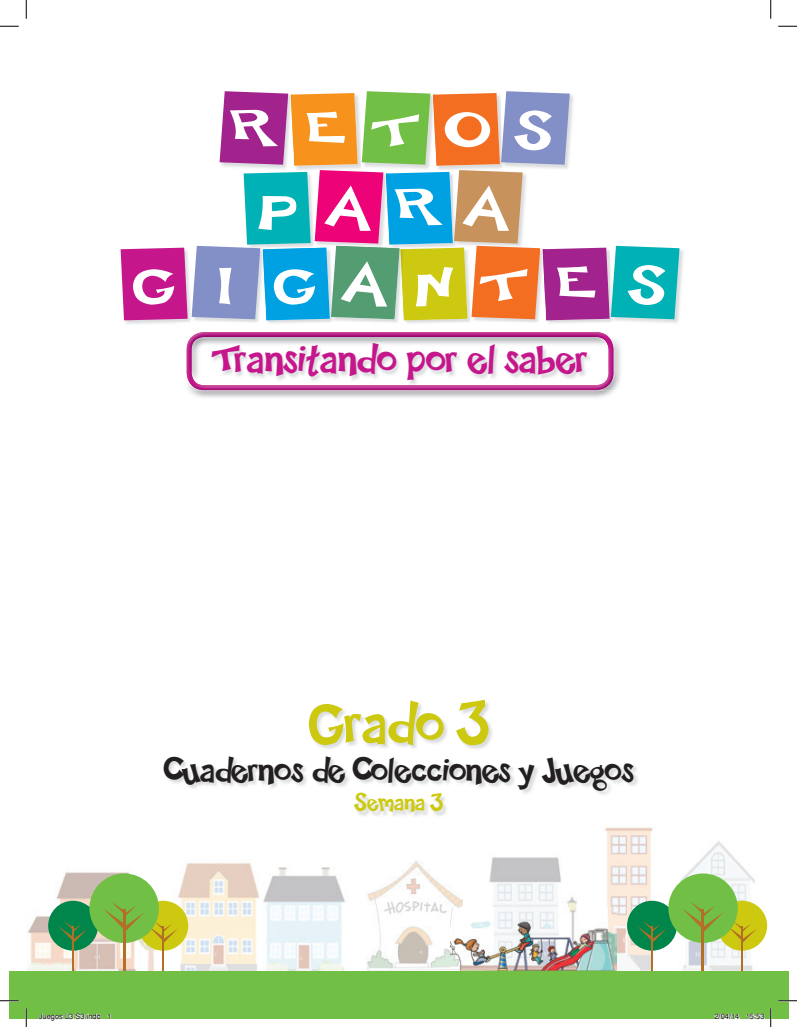
<style>
.page{position:relative;width:797px;height:1027px;background:#fff}
.page>*{position:absolute;margin:0;border:0;box-sizing:border-box;transform-origin:0 0}
.t1{font:62.5px "Happy Sans";letter-spacing:-.005em;color:#ccc910}
.t2{font:43.75px "Happy Sans";letter-spacing:-.005em;color:#c5168c}
.t3{font:37.5px "Happy Sans";letter-spacing:-.005em;color:#231f20}
.t4{font:25px "Happy Sans";letter-spacing:-.005em;color:#ccc910}
.t5{font:7.5px "Helvetica";color:#000}
</style>
<div class="page">
<img style="left:165px;top:702px;width:473px;height:114px">
<img style="left:489px;top:827px;width:279px;height:107px">
<img style="left:616px;top:934px;width:150px;height:37px">
<img style="left:27px;top:863px;width:318px;height:108px">
<div style="left:9px;top:971px;width:779px;height:47px;background:#71bf44"></div>
<div style="left:717px;top:901px;width:50px;height:50px;background:#ccc910;border-radius:50%"></div>
<hr style="left:741px;top:926px;width:2px;height:44px;background:#b36f26">
<div style="left:627px;top:901px;width:50px;height:50px;background:#00854a;border-radius:50%"></div>
<hr style="left:651px;top:926px;width:1px;height:44px;background:#b36f26">
<svg style="left:637px;top:921px;width:29px;height:22px"></svg>
<div style="left:668px;top:873px;width:69px;height:70px;background:#71bf44;border-radius:50%"></div>
<hr style="left:702px;top:909px;width:2px;height:61px;background:#b36f26">
<svg style="left:682px;top:902px;width:74px;height:41px"></svg>
<div style="left:138px;top:901px;width:50px;height:50px;background:#ccc910;border-radius:50%"></div>
<hr style="left:162px;top:926px;width:2px;height:44px;background:#b36f26">
<div style="left:48px;top:901px;width:50px;height:50px;background:#00854a;border-radius:50%"></div>
<hr style="left:72px;top:926px;width:2px;height:44px;background:#b36f26">
<svg style="left:58px;top:921px;width:29px;height:22px"></svg>
<div style="left:89px;top:873px;width:70px;height:70px;background:#71bf44;border-radius:50%"></div>
<hr style="left:123px;top:909px;width:2px;height:61px;background:#b36f26">
<svg style="left:103px;top:902px;width:75px;height:41px"></svg>
<img style="left:679px;top:248px;width:5px;height:61px">
<svg style="left:121px;top:91px;width:558px;height:233px"></svg>
<img style="left:189px;top:341px;width:432px;height:57px">
<img style="left:187px;top:332px;width:426px;height:58px">
<img style="left:211px;top:343px;width:381px;height:43px">
<img style="left:367px;top:861px;width:96px;height:110px">
<img style="left:463px;top:908px;width:153px;height:63px">
<img style="left:451px;top:908px;width:12px;height:63px">
<svg style="left:0;top:25px;width:19px;height:2px"></svg>
<svg style="left:778px;top:25px;width:19px;height:2px"></svg>
<svg style="left:0;top:1000px;width:19px;height:1px"></svg>
<svg style="left:778px;top:1000px;width:19px;height:1px"></svg>
<svg style="left:25px;top:0;width:2px;height:19px"></svg>
<svg style="left:25px;top:1008px;width:2px;height:19px"></svg>
<svg style="left:770px;top:0;width:1px;height:19px"></svg>
<svg style="left:770px;top:1008px;width:1px;height:19px"></svg>
<svg style="left:38px;top:1013px;width:63px;height:6px"></svg>
<svg style="left:107px;top:1014px;width:3px;height:5px"></svg>
<svg style="left:714px;top:1014px;width:25px;height:5px"></svg>
<svg style="left:746px;top:1014px;width:18px;height:5px"></svg>
<p class="t2" style="left:212px;top:334px;width:377px">Transitando por el saber</p>
<h1 class="t1" style="left:308px;top:687px;width:182px">Grado 3</h1>
<p class="t3" style="left:164px;top:748px;width:472px">Cuadernos de Colecciones y Juegos</p>
<p class="t4" style="left:355px;top:788px;width:90px">Semana 3</p>
<p class="t5" style="left:39px;top:1011px;width:74px">Juegos L3 S3.indd 1</p>
<p class="t5" style="left:714px;top:1011px;width:52px">2/04/14 15:53</p>
</div>
